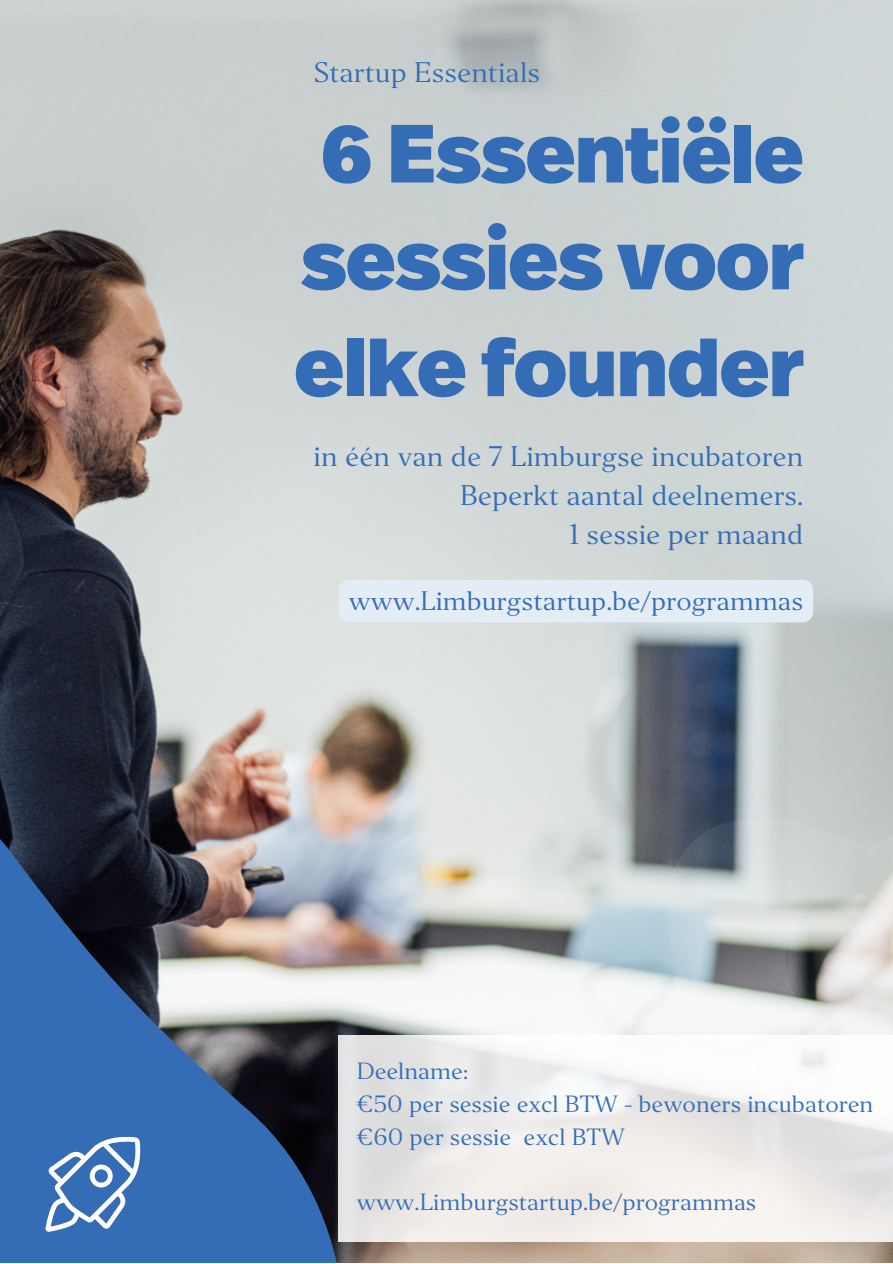
<style>
.page{position:relative;width:893px;height:1264px;background:#fff}
.page>*{position:absolute;margin:0;border:0;box-sizing:border-box;transform-origin:0 0}
.t1{font:900 82.2px/106.8px "Real Head Pro";color:#346db6;text-align:center}
.t2{font:26.4px/39.3px "Editor";color:#346db6;text-align:right}
.t3{font:24.9px "Editor";color:#346db6}
.t4{font:21.9px "Editor";color:#346db6}
</style>
<div class="page">
<img style="left:0;top:0;width:892px;height:1262px">
<svg style="left:665px;top:816px;width:227px;height:219px;background:#bfc4c5"></svg>
<svg style="left:838px;top:921px;width:26px;height:75px;background:#e6e5e2"></svg>
<img style="left:0;top:741px;width:376px;height:521px">
<svg style="left:45px;top:1135px;width:97px;height:96px"></svg>
<svg style="left:338px;top:1035px;width:554px;height:207px;fill:#f1edeb"></svg>
<div style="left:339px;top:580px;width:474px;height:42px;background:#e4ecf6"></div>
<p class="t2" style="left:314px;top:53px;width:228px">Startup Essentials</p>
<p class="t1" style="left:294px;top:104px;width:510px">6 Essentiële sessies voor elke founder</p>
<p class="t2" style="left:313px;top:437px;width:491px">in één van de 7 Limburgse incubatoren<br>Beperkt aantal deelnemers.</p>
<p class="t2" style="left:569px;top:515px;width:235px">1 sessie per maand</p>
<p class="t3" style="left:349px;top:584px;width:456px">www.Limburgstartup.be/programmas</p>
<p class="t4" style="left:357px;top:1057px;width:113px">Deelname:</p>
<p class="t4" style="left:357px;top:1090px;width:518px">€50 per sessie excl BTW - bewoners incubatoren</p>
<p class="t4" style="left:357px;top:1122px;width:270px">€60 per sessie excl BTW</p>
<p class="t4" style="left:357px;top:1187px;width:401px">www.Limburgstartup.be/programmas</p>
</div>
